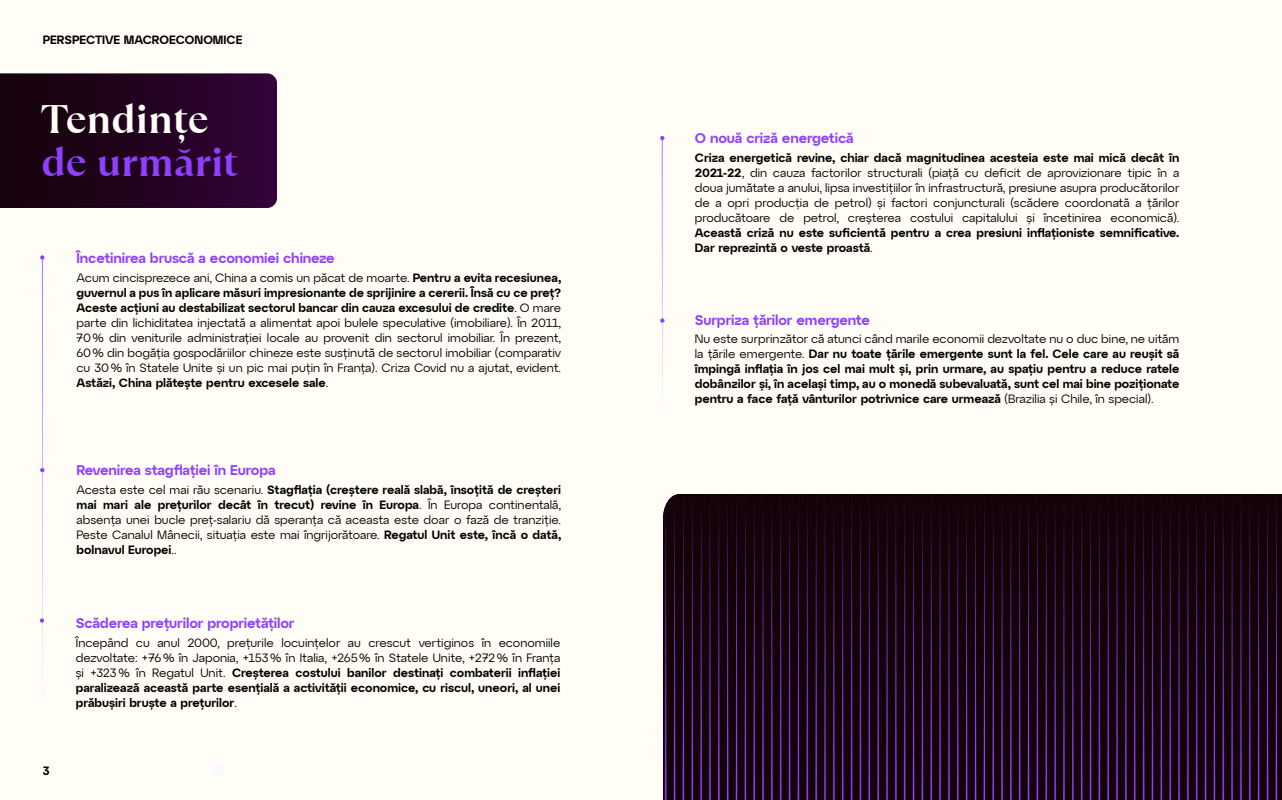
<style>
.page{position:relative;width:1282px;height:800px;background:#fff}
.page>*{position:absolute;margin:0;border:0;box-sizing:border-box;transform-origin:0 0}
.t1{font:700 39.7px "TT Ramillas";color:#8f40ff}
.t2{font:700 39.7px "TT Ramillas";color:#fffdf6}
.t3{font:600 14px "Atyp Display";letter-spacing:-.01em;color:#8f40ff}
.t4{font:12px/15px "Atyp Display";color:#000;text-align:justify}
.t5{font:600 12px/15px "Atyp Display";color:#000}
.s1{font-weight:600}
.s2{font-weight:400}
</style>
<div class="page">
<div style="left:0;top:0;width:1281px;height:799px;background:#fffdf6"></div>
<svg style="left:0;top:73px;width:277px;height:135px;background:#230421"></svg>
<svg style="left:40px;top:255px;width:4px;height:189px"></svg>
<svg style="left:660px;top:136px;width:4px;height:259px"></svg>
<img style="left:663px;top:494px;width:618px;height:305px">
<p class="t5" style="left:43px;top:31px;width:201px">PERSPECTIVE MACROECONOMICE</p>
<h1 class="t2" style="left:42px;top:95px;width:168px">Tendințe</h1>
<h1 class="t1" style="left:42px;top:138px;width:198px">de urmărit</h1>
<p class="t3" style="left:77px;top:247px;width:260px">Încetinirea bruscă a economiei chineze</p>
<p class="t4" style="left:77px;top:270px;width:486px">Acum cincisprezece ani, China a comis un păcat de moarte. <span class="s1">Pentru a evita recesiunea, guvernul a pus în aplicare măsuri impresionante de sprijinire a cererii. Însă cu ce preț?<br>Aceste acțiuni au destabilizat sectorul bancar din cauza excesului de credite</span>. O mare parte din lichiditatea injectată a alimentat apoi bulele speculative (imobiliare). În 2011, 70% din veniturile administrației locale au provenit din sectorul imobiliar. În prezent, 60% din bogăția gospodăriilor chineze este susținută de sectorul imobiliar (comparativ cu 30% în Statele Unite și un pic mai puțin în Franța). Criza Covid nu a ajutat, evident.<br><span class="s1">Astăzi, China plătește pentru excesele sale</span>.</p>
<p class="t3" style="left:77px;top:459px;width:200px">Revenirea stagflației în Europa</p>
<p class="t4" style="left:77px;top:481px;width:486px">Acesta este cel mai rău scenariu. <span class="s1">Stagflația (creștere reală slabă, însoțită de creșteri mai mari ale prețurilor decât în trecut) revine în Europa</span>. În Europa continentală, absența unei bucle preț-salariu dă speranța că aceasta este doar o fază de tranziție.<br>Peste Canalul Mânecii, situația este mai îngrijorătoare. <span class="s1">Regatul Unit este, încă o dată, bolnavul Europei</span>..</p>
<p class="t3" style="left:76px;top:612px;width:220px">Scăderea prețurilor proprietăților</p>
<p class="t5" style="left:43px;top:762px;width:8px">3</p>
<p class="t4" style="left:76px;top:634px;width:486px">Începând cu anul 2000, prețurile locuințelor au crescut vertiginos în economiile dezvoltate: +76% în Japonia, +153% în Italia, +265% în Statele Unite, +272% în Franța și +323% în Regatul Unit. <span class="s1">Creșterea costului banilor destinați combaterii inflației paralizează această parte esențială a activității economice, cu riscul, uneori, al unei prăbușiri bruște a prețurilor</span>.</p>
<p class="t3" style="left:694px;top:127px;width:160px">O nouă criză energetică</p>
<p class="t4" style="left:694px;top:149px;width:486px"><span class="s1">Criza energetică revine, chiar dacă magnitudinea acesteia este mai mică decât în 2021-22</span>, din cauza factorilor structurali (piață cu deficit de aprovizionare tipic în a doua jumătate a anului, lipsa investițiilor în infrastructură, presiune asupra producătorilor de a opri producția de petrol) și factori conjuncturali (scădere coordonată a țărilor producătoare de petrol, creșterea costului capitalului și încetinirea economică).</p>
<p class="t5" style="left:694px;top:224px;width:486px">Această criză nu este suficientă pentru a crea presiuni inflaționiste semnificative.<br>Dar reprezintă o veste proastă<span class="s2">.</span></p>
<p class="t3" style="left:694px;top:309px;width:176px">Surpriza țărilor emergente</p>
<p class="t5" style="left:694px;top:331px;width:486px;text-align:justify"><span class="s2">Nu este surprinzător că atunci când marile economii dezvoltate nu o duc bine, ne uităm la țările emergente.</span> Dar nu toate țările emergente sunt la fel. Cele care au reușit să împingă inflația în jos cel mai mult și, prin urmare, au spațiu pentru a reduce ratele dobânzilor și, în același timp, au o monedă subevaluată, sunt cel mai bine poziționate pentru a face față vânturilor potrivnice care urmează <span class="s2">(Brazilia și Chile, în special).</span></p>
</div>
